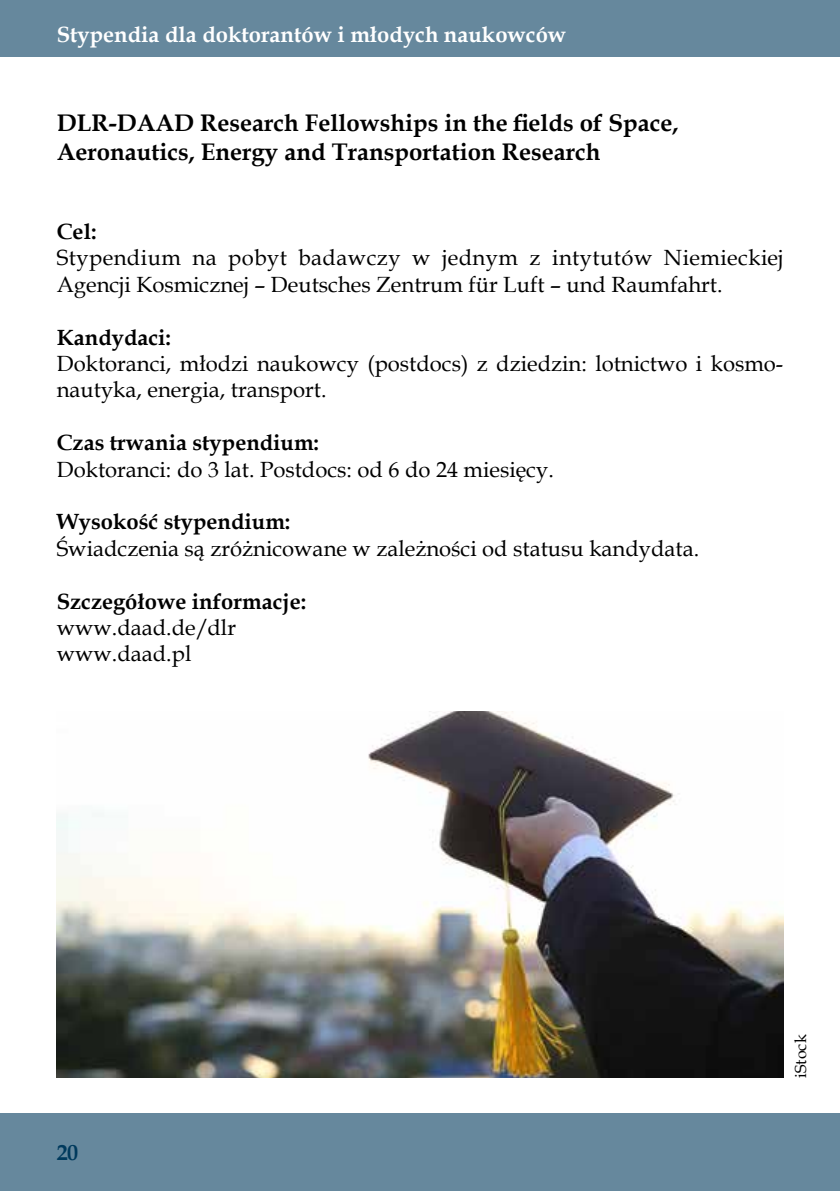
<style>
.page{position:relative;width:840px;height:1191px;background:#fff}
.page>*{position:absolute;margin:0;border:0;box-sizing:border-box;transform-origin:0 0}
.t1{font:700 24px/28.8px "Book Antiqua";color:#000}
.t2{font:22px/26.4px "Book Antiqua";color:#000}
.t3{font:700 22px "Book Antiqua";color:#000}
.Heading_1{font:700 22px "Book Antiqua";color:#fff}
.Heading_1-2{font:700 22px "Book Antiqua";color:#003a5d}
.t4{font:16px "Book Antiqua";color:#000}
</style>
<div class="page">
<div style="left:0;top:0;width:839px;height:57px;background:#66889d"></div>
<div style="left:0;top:1113px;width:839px;height:78px;background:#66889d"></div>
<img style="left:57px;top:711px;width:725px;height:366px">
<p class="Heading_1" style="left:57px;top:20px;width:511px">Stypendia dla doktorantów i młodych naukowców</p>
<p class="t1" style="left:57px;top:108px;width:623px">DLR-DAAD Research Fellowships in the fields of Space,<br>Aeronautics, Energy and Transportation Research</p>
<p class="t3" style="left:57px;top:216px;width:41px">Cel:</p>
<p class="t2" style="left:57px;top:244px;width:727px">Stypendium na pobyt badawczy w jednym z intytutów Niemieckiej<br>Agencji Kosmicznej – Deutsches Zentrum für Luft – und Raumfahrt.</p>
<p class="t3" style="left:57px;top:322px;width:116px">Kandydaci:</p>
<p class="t2" style="left:57px;top:350px;width:727px">Doktoranci, młodzi naukowcy (postdocs) z dziedzin: lotnictwo i kosmo&shy;nautyka, energia, transport.</p>
<p class="t3" style="left:57px;top:428px;width:264px">Czas trwania stypendium:</p>
<p class="t2" style="left:57px;top:455px;width:498px">Doktoranci: do 3 lat. Postdocs: od 6 do 24 miesięcy.</p>
<p class="t3" style="left:57px;top:507px;width:235px">Wysokość stypendium:</p>
<p class="t2" style="left:57px;top:534px;width:643px">Świadczenia są zróżnicowane w zależności od statusu kandydata.</p>
<p class="t3" style="left:57px;top:586px;width:251px">Szczegółowe informacje:</p>
<p class="t2" style="left:57px;top:614px;width:181px">www.daad.de/dlr</p>
<p class="t2" style="left:57px;top:640px;width:136px">www.daad.pl</p>
<p class="Heading_1-2" style="left:57px;top:1137px;width:23px">20</p>
<p class="t4" style="left:789px;top:1077px;width:45px;rotate:-90deg">iStock</p>
</div>
